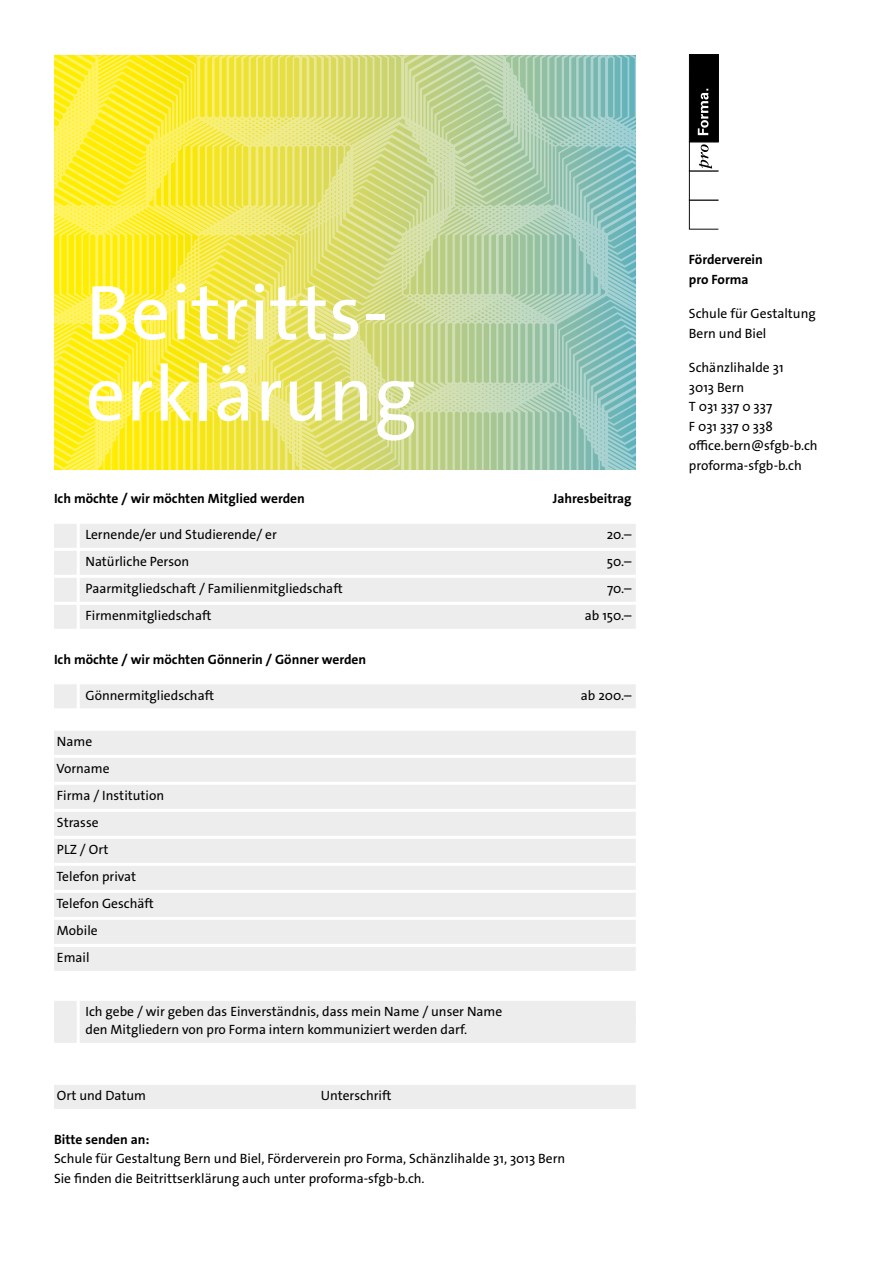
<style>
.page{position:relative;width:893px;height:1263px;background:#fff}
.page>*{position:absolute;margin:0;border:0;box-sizing:border-box;transform-origin:0 0}
.t1{font:78.3px "The Sans Os F";letter-spacing:.005em;color:#fff}
.t2{font:13.5px "The Sans Os F";color:#000}
.t3{font:700 13.5px "The Sans Os F";color:#000}
</style>
<div class="page">
<svg style="left:54px;top:55px;width:582px;height:415px;background:#d4dc74"></svg>
<svg style="left:689px;top:54px;width:30px;height:176px"></svg>
<div style="left:54px;top:524px;width:582px;height:24px;background:#ededed"></div>
<div style="left:54px;top:551px;width:582px;height:24px;background:#ededed"></div>
<div style="left:54px;top:578px;width:582px;height:24px;background:#ededed"></div>
<div style="left:54px;top:605px;width:582px;height:24px;background:#ededed"></div>
<div style="left:54px;top:684px;width:582px;height:24px;background:#ededed"></div>
<div style="left:54px;top:731px;width:582px;height:24px;background:#ededed"></div>
<div style="left:54px;top:758px;width:582px;height:24px;background:#ededed"></div>
<div style="left:54px;top:785px;width:582px;height:24px;background:#ededed"></div>
<div style="left:54px;top:812px;width:582px;height:24px;background:#ededed"></div>
<div style="left:54px;top:839px;width:582px;height:24px;background:#ededed"></div>
<div style="left:54px;top:866px;width:582px;height:24px;background:#ededed"></div>
<div style="left:54px;top:893px;width:582px;height:24px;background:#ededed"></div>
<div style="left:54px;top:920px;width:582px;height:24px;background:#ededed"></div>
<div style="left:54px;top:947px;width:582px;height:24px;background:#ededed"></div>
<div style="left:54px;top:1001px;width:582px;height:24px;background:#ededed"></div>
<div style="left:54px;top:1019px;width:582px;height:24px;background:#ededed"></div>
<div style="left:54px;top:1085px;width:582px;height:24px;background:#ededed"></div>
<hr style="left:77px;top:519px;width:3px;height:128px;background:#fff">
<hr style="left:77px;top:678px;width:3px;height:44px;background:#fff">
<hr style="left:77px;top:996px;width:3px;height:50px;background:#fff">
<p class="t1" style="left:86px;top:263px;width:304px">Beitritts-</p>
<p class="t1" style="left:86px;top:344px;width:332px">erklärung</p>
<p class="t3" style="left:54px;top:490px;width:252px">Ich möchte / wir möchten Mitglied werden</p>
<p class="t3" style="left:553px;top:490px;width:80px">Jahresbeitrag</p>
<p class="t2" style="left:85px;top:526px;width:193px">Lernende/er und Studierende/ er</p>
<p class="t2" style="left:607px;top:526px;width:26px">20.–</p>
<p class="t2" style="left:85px;top:553px;width:105px">Natürliche Person</p>
<p class="t2" style="left:607px;top:553px;width:26px">50.–</p>
<p class="t2" style="left:85px;top:580px;width:259px">Paarmitgliedschaft / Familienmitgliedschaft</p>
<p class="t2" style="left:607px;top:580px;width:26px">70.–</p>
<p class="t2" style="left:85px;top:607px;width:128px">Firmenmitgliedschaft</p>
<p class="t2" style="left:585px;top:607px;width:48px">ab 150.–</p>
<p class="t3" style="left:54px;top:650px;width:314px">Ich möchte / wir möchten Gönnerin / Gönner werden</p>
<p class="t2" style="left:85px;top:686px;width:130px">Gönnermitgliedschaft</p>
<p class="t2" style="left:581px;top:686px;width:52px">ab 200.–</p>
<p class="t2" style="left:57px;top:733px;width:37px">Name</p>
<p class="t2" style="left:57px;top:760px;width:55px">Vorname</p>
<p class="t2" style="left:57px;top:787px;width:109px">Firma / Institution</p>
<p class="t2" style="left:57px;top:814px;width:43px">Strasse</p>
<p class="t2" style="left:57px;top:841px;width:53px">PLZ / Ort</p>
<p class="t2" style="left:57px;top:868px;width:81px">Telefon privat</p>
<p class="t2" style="left:57px;top:895px;width:99px">Telefon Geschäft</p>
<p class="t2" style="left:57px;top:922px;width:42px">Mobile</p>
<p class="t2" style="left:57px;top:949px;width:34px">Email</p>
<p class="t2" style="left:85px;top:1003px;width:418px">Ich gebe / wir geben das Einverständnis, dass mein Name / unser Name</p>
<p class="t2" style="left:85px;top:1021px;width:383px">den Mitgliedern von pro Forma intern kommuniziert werden darf.</p>
<p class="t2" style="left:57px;top:1087px;width:91px">Ort und Datum</p>
<p class="t2" style="left:321px;top:1087px;width:72px">Unterschrift</p>
<p class="t3" style="left:54px;top:1130px;width:97px">Bitte senden an:</p>
<p class="t2" style="left:54px;top:1150px;width:513px">Schule für Gestaltung Bern und Biel, Förderverein pro Forma, Schänzlihalde 31, 3013 Bern</p>
<p class="t2" style="left:54px;top:1169px;width:372px">Sie finden die Beitrittserklärung auch unter proforma-sfgb-b.ch.</p>
<p class="t3" style="left:689px;top:251px;width:76px">Förderverein</p>
<p class="t3" style="left:689px;top:270px;width:61px">pro Forma</p>
<p class="t2" style="left:689px;top:305px;width:128px">Schule für Gestaltung</p>
<p class="t2" style="left:689px;top:324px;width:79px">Bern und Biel</p>
<p class="t2" style="left:689px;top:359px;width:96px">Schänzlihalde 31</p>
<p class="t2" style="left:689px;top:378px;width:57px">3013 Bern</p>
<p class="t2" style="left:689px;top:398px;width:85px">T 031 337 0 337</p>
<p class="t2" style="left:689px;top:417px;width:85px">F 031 337 0 338</p>
<p class="t2" style="left:689px;top:437px;width:130px">office.bern@sfgb-b.ch</p>
<p class="t2" style="left:689px;top:456px;width:115px">proforma-sfgb-b.ch</p>
</div>
